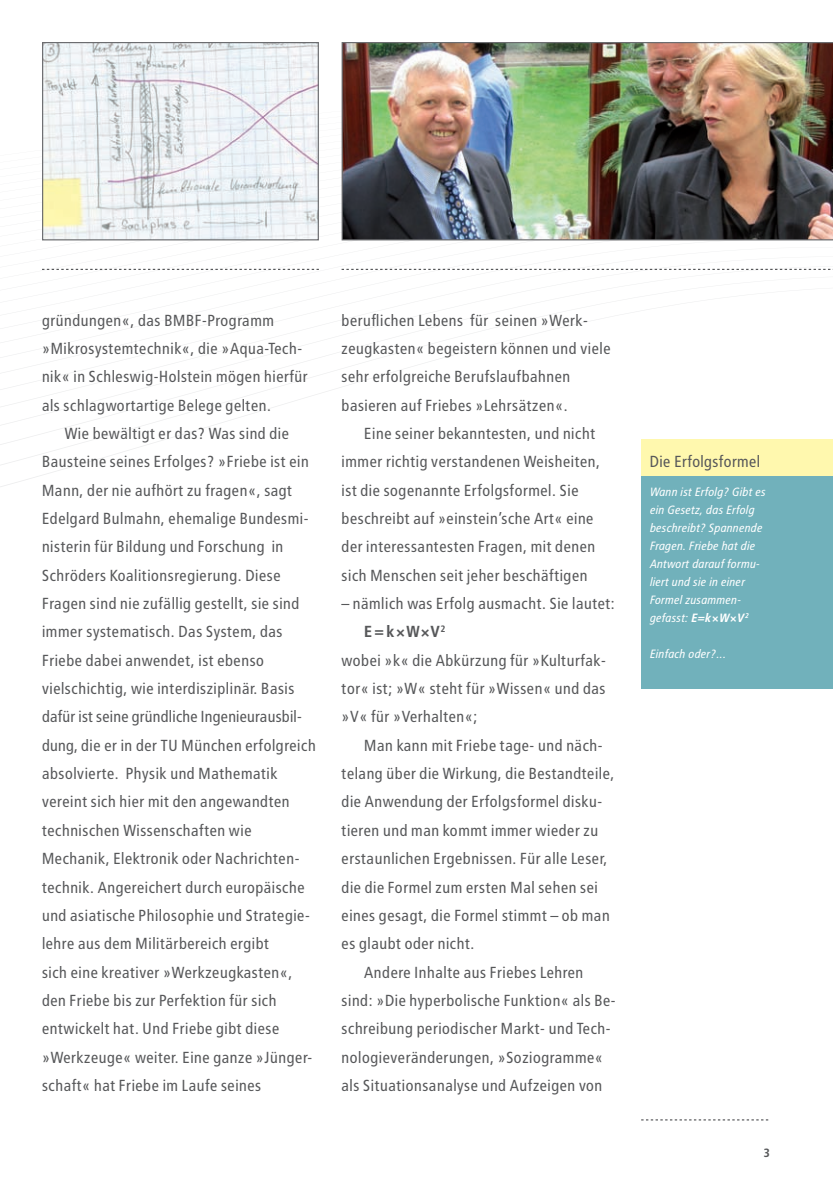
<style>
.page{position:relative;width:833px;height:1184px;background:#fff}
.page>*{position:absolute;margin:0;border:0;box-sizing:border-box;transform-origin:0 0}
.t1{font:16px/28.4px "Transit";color:#57585a}
.t2{font:700 16px "Transit";color:#57585a}
.t3{font:italic 12px/18px "Transit";letter-spacing:-.01em;color:#fff}
.s1{font-weight:700}
</style>
<div class="page">
<img style="left:341px;top:42px;width:491px;height:59px">
<img style="left:44px;top:44px;width:273px;height:57px">
<svg style="left:641px;top:1119px;width:127px;height:1px"></svg>
<div style="left:641px;top:474px;width:191px;height:214px;background:#71b1bb"></div>
<svg style="left:0;top:101px;width:832px;height:386px"></svg>
<p class="t1" style="left:42px;top:306px;width:268px">gründungen«, das BMBF-Programm »Mikrosystemtechnik«, die »Aqua-Tech&shy;nik« in Schleswig-Holstein mögen hierfür als schlagwortartige Belege gelten.</p>
<p class="t1" style="left:42px;top:419px;width:276px;text-indent:23px">Wie bewältigt er das? Was sind die Bausteine seines Erfolges? »Friebe ist ein Mann, der nie aufhört zu fragen«, sagt Edelgard Bulmahn, ehemalige Bundesmi&shy;nisterin für Bildung und Forschung in Schröders Koalitionsregierung. Diese Fragen sind nie zufällig gestellt, sie sind immer systematisch. Das System, das Friebe dabei anwendet, ist ebenso vielschichtig, wie interdisziplinär. Basis dafür ist seine gründliche Ingenieurausbil&shy;dung, die er in der TU München erfolgreich absolvierte. Physik und Mathematik vereint sich hier mit den angewandten technischen Wissenschaften wie Mechanik, Elektronik oder Nachrichten&shy;technik. Angereichert durch europäische und asiatische Philosophie und Strategie&shy;lehre aus dem Militärbereich ergibt<br>sich eine kreativer »Werkzeugkasten«, den Friebe bis zur Perfektion für sich entwickelt hat. Und Friebe gibt diese »Werkzeuge« weiter. Eine ganze »Jünger&shy;schaft« hat Friebe im Laufe seines</p>
<p class="t1" style="left:341px;top:306px;width:271px">beruflichen Lebens für seinen »Werk&shy;zeugkasten« begeistern können und viele sehr erfolgreiche Berufslaufbahnen basieren auf Friebes »Lehrsätzen«.</p>
<p class="t1" style="left:341px;top:419px;width:260px;text-indent:23px">Eine seiner bekanntesten, und nicht immer richtig verstandenen Weisheiten, ist die sogenannte Erfolgsformel. Sie beschreibt auf »einstein’sche Art« eine der interessantesten Fragen, mit denen sich Menschen seit jeher beschäftigen</p>
<p class="t1" style="left:341px;top:589px;width:275px">– nämlich was Erfolg ausmacht. Sie lautet:</p>
<p class="t2" style="left:364px;top:622px;width:83px">E=k×W×V<sup>2</sup></p>
<p class="t1" style="left:341px;top:646px;width:266px">wobei »k« die Abkürzung für »Kulturfak-</p>
<p class="t1" style="left:341px;top:674px;width:266px">tor« ist; »W« steht für »Wissen« und das</p>
<p class="t1" style="left:341px;top:703px;width:138px">»V« für »Verhalten«;</p>
<p class="t1" style="left:364px;top:731px;width:240px">Man kann mit Friebe tage- und näch-</p>
<p class="t1" style="left:341px;top:759px;width:275px">telang über die Wirkung, die Bestandteile,</p>
<p class="t1" style="left:341px;top:788px;width:263px">die Anwendung der Erfolgsformel disku-</p>
<p class="t1" style="left:341px;top:816px;width:258px">tieren und man kommt immer wieder zu</p>
<p class="t1" style="left:341px;top:844px;width:268px">erstaunlichen Ergebnissen. Für alle Leser,</p>
<p class="t1" style="left:341px;top:873px;width:258px">die die Formel zum ersten Mal sehen sei</p>
<p class="t1" style="left:341px;top:901px;width:270px">eines gesagt, die Formel stimmt – ob man</p>
<p class="t1" style="left:341px;top:929px;width:135px">es glaubt oder nicht.</p>
<p class="t1" style="left:364px;top:958px;width:221px">Andere Inhalte aus Friebes Lehren</p>
<p class="t1" style="left:341px;top:986px;width:276px">sind: »Die hyperbolische Funktion« als Be-</p>
<p class="t1" style="left:341px;top:1014px;width:271px">schreibung periodischer Markt- und Tech-</p>
<p class="t1" style="left:341px;top:1043px;width:263px">nologieveränderungen, »Soziogramme«</p>
<p class="t1" style="left:341px;top:1071px;width:263px">als Situationsanalyse und Aufzeigen von</p>
<p class="t1" style="left:649px;top:448px;width:112px">Die Erfolgsformel</p>
<p class="t3" style="left:649px;top:482px;width:118px">Wann ist Erfolg? Gibt es ein Gesetz, das Erfolg beschreibt? Spannende<br>Fragen. Friebe hat die<br>Antwort darauf formu&shy;liert und sie in einer<br>Formel zusammen&shy;gefasst: <span class="s1">E=k×W×V</span><sup>2</sup></p>
<p class="t3" style="left:649px;top:644px;width:79px">Einfach oder?…</p>
</div>
